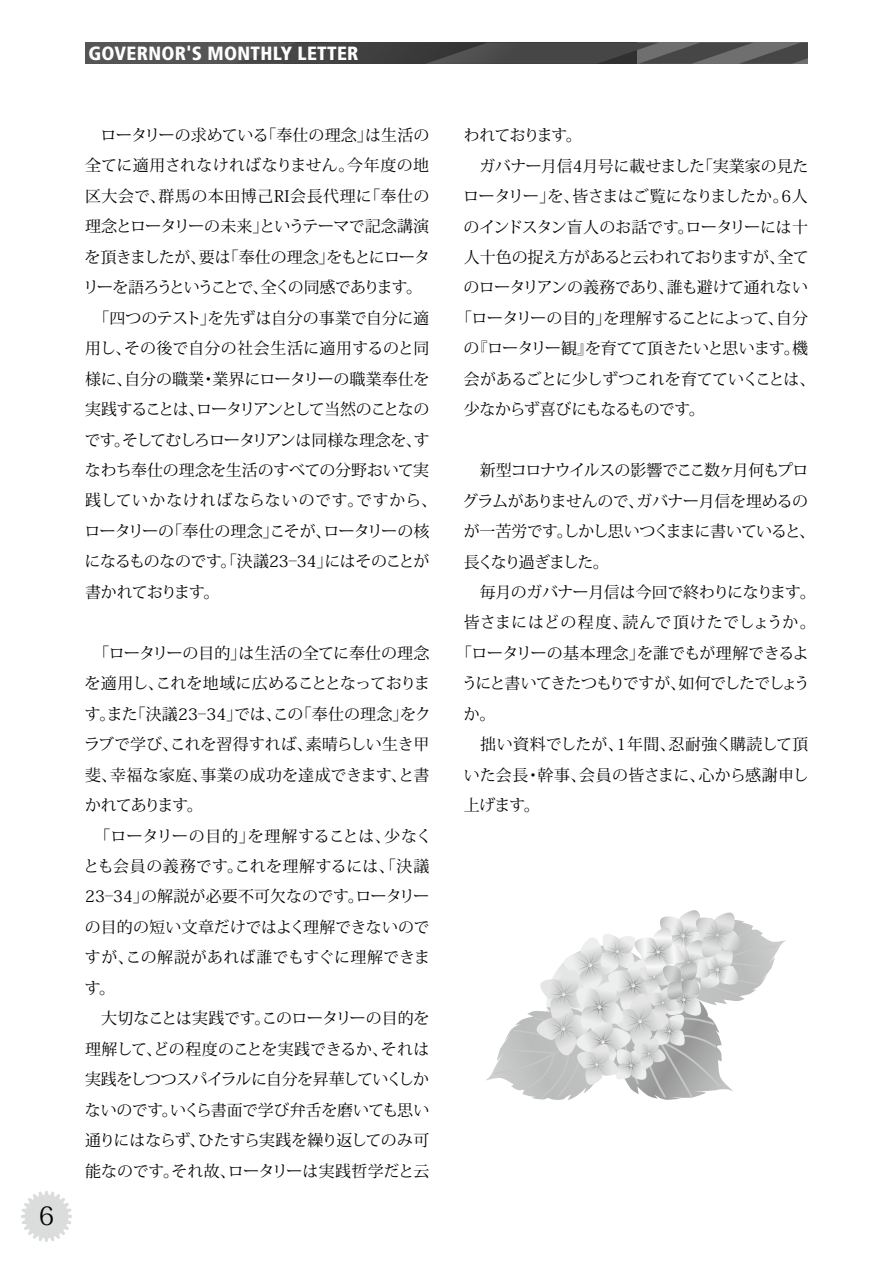
<style>
.page{position:relative;width:893px;height:1263px;background:#fff}
.page>*{position:absolute;margin:0;border:0;box-sizing:border-box;transform-origin:0 0}
.t1{font:25.5px "Koz Min Pro";color:#000}
.t2{font:900 condensed 19.2px "Frutiger";letter-spacing:.015em;color:#fff}
.t3{font:15.9px/30.5px "Koz Min Pr 6 N";letter-spacing:-.02em;color:#000}
.t4{font:15.9px "Koz Min Pr 6 N";letter-spacing:-.045em;color:#000}
.t5{font:15.9px "Koz Min Pr 6 N";letter-spacing:-.06em;color:#000}
.t6{font:15.9px "Koz Min Pr 6 N";letter-spacing:-.05em;color:#000}
.t7{font:15.9px "Koz Min Pr 6 N";letter-spacing:-.07em;color:#000}
.t8{font:15.9px "Koz Min Pr 6 N";letter-spacing:.005em;color:#000}
.t9{font:15.9px "Koz Min Pr 6 N";letter-spacing:.015em;color:#000}
.t10{font:15.9px "Koz Min Pr 6 N";letter-spacing:.03em;color:#000}
.t11{font:15.9px "Koz Min Pr 6 N";letter-spacing:-.115em;color:#000}
.t12{font:15.9px "Koz Min Pr 6 N";letter-spacing:-.065em;color:#000}
</style>
<div class="page">
<svg style="left:21px;top:1191px;width:51px;height:51px"></svg>
<div style="left:85px;top:43px;width:243px;height:21px;background:#464647"></div>
<svg style="left:85px;top:43px;width:208px;height:21px"></svg>
<svg style="left:328px;top:43px;width:480px;height:21px;background:#4a4a4b"></svg>
<svg style="left:486px;top:910px;width:300px;height:190px"></svg>
<h1 class="t1" style="left:39px;top:1198px;width:17px">6</h1>
<p class="t2" style="left:88px;top:42px;width:272px">GOVERNOR'S MONTHLY LETTER</p>
<p class="t3" style="left:83px;top:120px;width:355px">　ロータリーの求めている「奉仕の理念」は生活の全てに適用されなければなりません。今年度の地区大会で、群馬の本田博己RI会長代理に「奉仕の理念とロータリーの未来」というテーマで記念講演を頂きましたが、要は「奉仕の理念」をもとにロータリーを語ろうということで、全くの同感であります。　「四つのテスト」を先ずは自分の事業で自分に適用し、その後で自分の社会生活に適用するのと同様に、自分の職業・業界にロータリーの職業奉仕を実践することは、ロータリアンとして当然のことなのです。そしてむしろロータリアンは同様な理念を、すなわち奉仕の理念を生活のすべての分野おいて実践していかなければならないのです。ですから、ロータリーの「奉仕の理念」こそが、ロータリーの核になるものなのです。「決議23‒34」にはそのことが書かれております。</p>
<p class="t3" style="left:83px;top:638px;width:350px">　「ロータリーの目的」は生活の全てに奉仕の理念を適用し、これを地域に広めることとなっております。また「決議23‒34」では、この「奉仕の理念」をクラブで学び、これを習得すれば、素晴らしい生き甲斐、幸福な家庭、事業の成功を達成できます、と書かれてあります。<br>　「ロータリーの目的」を理解することは、少なくとも会員の義務です。これを理解するには、「決議<br>23‒34」の解説が必要不可欠なのです。ロータリーの目的の短い文章だけではよく理解できないのですが、この解説があれば誰でもすぐに理解できます。<br>　大切なことは実践です。このロータリーの目的を理解して、どの程度のことを実践できるか、それは実践をしつつスパイラルに自分を昇華していくしかないのです。いくら書面で学び弁舌を磨いても思い通りにはならず、ひたすら実践を繰り返してのみ可能なのです。それ故、ロータリーは実践哲学だと云</p>
<p class="t12" style="left:464px;top:126px;width:120px">われております。</p>
<p class="t3" style="left:464px;top:151px;width:346px">　ガバナー月信4月号に載せました「実業家の見た</p>
<p class="t3" style="left:463px;top:181px;width:346px">ロータリー」を、皆さまはご覧になりましたか。6人</p>
<p class="t3" style="left:464px;top:212px;width:346px">のインドスタン盲人のお話です。ロータリーには十</p>
<p class="t3" style="left:464px;top:242px;width:347px">人十色の捉え方があると云われておりますが、全て</p>
<p class="t3" style="left:464px;top:273px;width:346px">のロータリアンの義務であり、誰も避けて通れない</p>
<p class="t4" style="left:456px;top:309px;width:353px">「ロータリーの目的」を理解することによって、自分</p>
<p class="t4" style="left:464px;top:340px;width:346px">の『ロータリー観』を育てて頂きたいと思います。機</p>
<p class="t4" style="left:464px;top:370px;width:353px">会があるごとに少しずつこれを育てていくことは、</p>
<p class="t5" style="left:464px;top:400px;width:242px">少なからず喜びにもなるものです。</p>
<p class="t7" style="left:464px;top:461px;width:346px">　新型コロナウイルスの影響でここ数ヶ月何もプロ</p>
<p class="t3" style="left:462px;top:486px;width:347px">グラムがありませんので、ガバナー月信を埋めるの</p>
<p class="t6" style="left:464px;top:522px;width:353px">が一苦労です。しかし思いつくままに書いていると、</p>
<p class="t11" style="left:464px;top:553px;width:147px">長くなり過ぎました。</p>
<p class="t3" style="left:464px;top:577px;width:353px">　毎月のガバナー月信は今回で終わりになります。</p>
<p class="t10" style="left:464px;top:614px;width:354px">皆さまにはどの程度、読んで頂けたでしょうか。</p>
<p class="t3" style="left:456px;top:638px;width:354px">「ロータリーの基本理念」を誰でもが理解できるよ</p>
<p class="t5" style="left:462px;top:675px;width:350px">うにと書いてきたつもりですが、如何でしたでしょう</p>
<p class="t3" style="left:464px;top:699px;width:33px">か。</p>
<p class="t8" style="left:464px;top:735px;width:346px">　拙い資料でしたが、1年間、忍耐強く購読して頂</p>
<p class="t9" style="left:464px;top:766px;width:347px">いた会長・幹事、会員の皆さまに、心から感謝申し</p>
<p class="t3" style="left:464px;top:790px;width:78px">上げます。</p>
</div>
